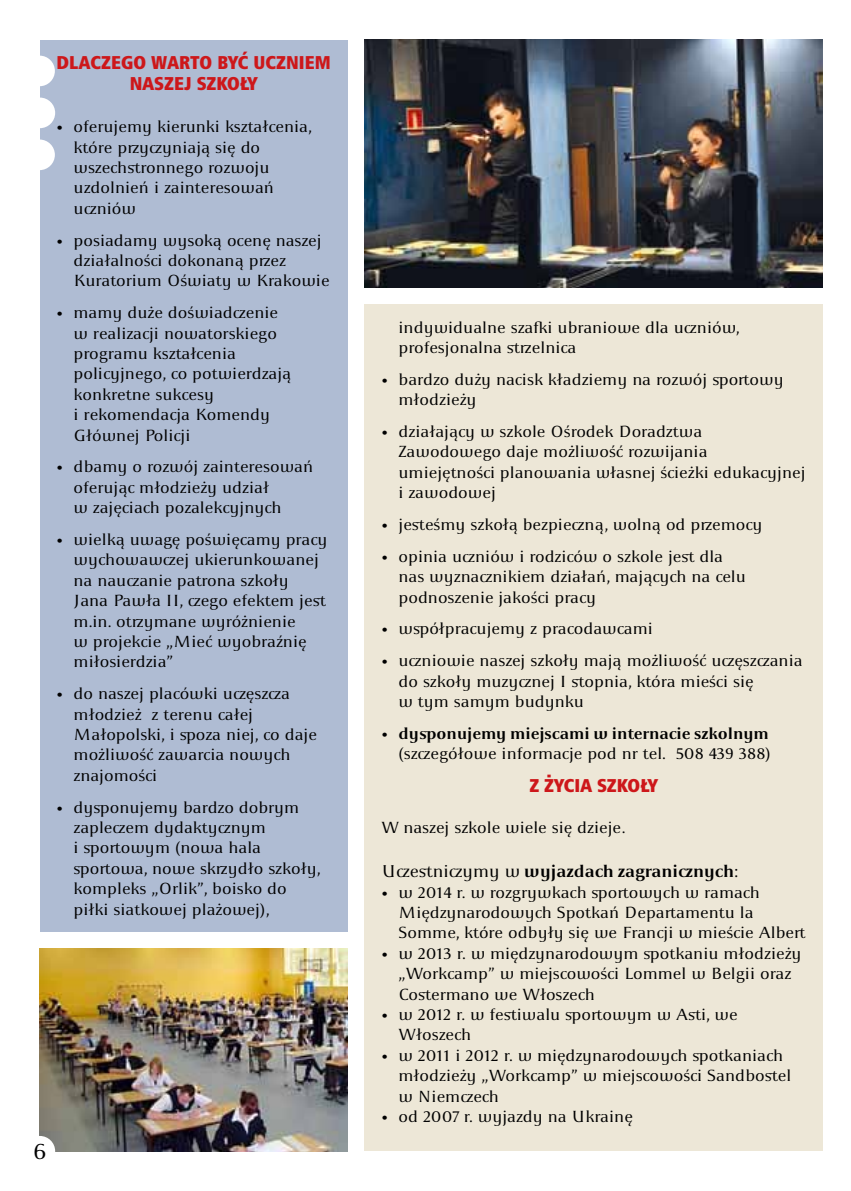
<style>
.page{position:relative;width:851px;height:1191px;background:#fff}
.page>*{position:absolute;margin:0;border:0;box-sizing:border-box;transform-origin:0 0}
.t1{font:24px "Apolonia";color:#000}
.t2{font:18px/21.6px "Humnst 777 X Blk Cn PL";color:#cd171a;text-align:center}
.t3{font:700 18px "Apolonia";color:#000}
.t4{font:17px/20.4px "Apolonia";color:#000}
.s1{font-weight:700}
.s2{font-weight:400}
</style>
<div class="page">
<div style="left:40px;top:40px;width:307px;height:891px;background:#afbcd3"></div>
<div style="left:24px;top:56px;width:31px;height:30px;background:#fff;border-radius:50%"></div>
<div style="left:25px;top:98px;width:30px;height:30px;background:#fff;border-radius:50%"></div>
<div style="left:24px;top:139px;width:31px;height:31px;background:#fff;border-radius:50%"></div>
<div style="left:364px;top:304px;width:458px;height:847px;background:#ede7d7"></div>
<img style="left:40px;top:948px;width:307px;height:203px">
<img style="left:364px;top:40px;width:458px;height:247px">
<div style="left:25px;top:1136px;width:30px;height:30px;background:#fff;border-radius:50%"></div>
<p class="t2" style="left:56px;top:51px;width:276px">DLACZEGO WARTO BYĆ UCZNIEM<br>NASZEJ SZKOŁY</p>
<p class="t4" style="left:74px;top:117px;width:240px;text-indent:-17px">• oferujemy kierunki kształcenia, które przyczyniają się do wszechstronnego rozwoju uzdolnień i zainteresowań uczniów</p>
<p class="t4" style="left:74px;top:230px;width:257px;text-indent:-17px">• posiadamy wysoką ocenę naszej działalności dokonaną przez<br>Kuratorium Oświaty w Krakowie</p>
<p class="t4" style="left:74px;top:303px;width:219px;text-indent:-17px">• mamy duże doświadczenie w realizacji nowatorskiego programu kształcenia policyjnego, co potwierdzają konkretne sukcesy<br>i rekomendacja Komendy<br>Głównej Policji</p>
<p class="t4" style="left:74px;top:457px;width:241px;text-indent:-17px">• dbamy o rozwój zainteresowań oferując młodzieży udział<br>w zajęciach pozalekcyjnych</p>
<p class="t4" style="left:74px;top:529px;width:255px;text-indent:-17px">• wielką uwagę poświęcamy pracy wychowawczej ukierunkowanej na nauczanie patrona szkoły<br>Jana Pawła II, czego efektem jest m.in. otrzymane wyróżnienie<br>w projekcie „Mieć wyobraźnię miłosierdzia”</p>
<p class="t4" style="left:74px;top:683px;width:245px;text-indent:-17px">• do naszej placówki uczęszcza młodzież z terenu całej<br>Małopolski, i spoza niej, co daje możliwość zawarcia nowych znajomości</p>
<p class="t4" style="left:74px;top:797px;width:248px;text-indent:-17px">• dysponujemy bardzo dobrym zapleczem dydaktycznym<br>i sportowym (nowa hala sportowa, nowe skrzydło szkoły, kompleks „Orlik”, boisko do piłki siatkowej plażowej),</p>
<h1 class="t1" style="left:33px;top:1137px;width:16px">6</h1>
<p class="t4" style="left:398px;top:317px;width:342px">indywidualne szafki ubraniowe dla uczniów, profesjonalna strzelnica</p>
<p class="t4" style="left:398px;top:369px;width:386px;text-indent:-17px">• bardzo duży nacisk kładziemy na rozwój sportowy młodzieży</p>
<p class="t4" style="left:398px;top:421px;width:408px;text-indent:-17px">• działający w szkole Ośrodek Doradztwa Zawodowego daje możliwość rozwijania umiejętności planowania własnej ścieżki edukacyjnej i zawodowej</p>
<p class="t4" style="left:381px;top:514px;width:382px">• jesteśmy szkołą bezpieczną, wolną od przemocy</p>
<p class="t4" style="left:398px;top:546px;width:349px;text-indent:-17px">• opinia uczniów i rodziców o szkole jest dla nas wyznacznikiem działań, mających na celu podnoszenie jakości pracy</p>
<p class="t4" style="left:381px;top:619px;width:273px">• współpracujemy z pracodawcami</p>
<p class="t4" style="left:398px;top:650px;width:405px;text-indent:-17px">• uczniowie naszej szkoły mają możliwość uczęszczania do szkoły muzycznej I stopnia, która mieści się<br>w tym samym budynku</p>
<p class="t4" style="left:381px;top:723px;width:391px;text-align:right">• <span class="s1">dysponujemy miejscami w internacie szkolnym </span>(szczegółowe informacje pod nr tel. 508 439 388)</p>
<p class="t2" style="left:529px;top:774px;width:130px">Z ŻYCIA SZKOŁY</p>
<p class="t4" style="left:381px;top:817px;width:245px">W naszej szkole wiele się dzieje.</p>
<p class="t3" style="left:381px;top:860px;width:358px"><span class="s2">Uczestniczymy w</span> wyjazdach zagranicznych<span class="s2">:</span></p>
<p class="t4" style="left:398px;top:882px;width:408px;text-indent:-17px">• w 2014 r. w rozgrywkach sportowych w ramach<br>Międzynarodowych Spotkań Departamentu la<br>Somme, które odbyły się we Francji w mieście Albert</p>
<p class="t4" style="left:398px;top:943px;width:404px;text-indent:-17px">• w 2013 r. w międzynarodowym spotkaniu młodzieży „Workcamp” w miejscowości Lommel w Belgii oraz<br>Costermano we Włoszech</p>
<p class="t4" style="left:398px;top:1004px;width:340px;text-indent:-17px">• w 2012 r. w festiwalu sportowym w Asti, we<br>Włoszech</p>
<p class="t4" style="left:398px;top:1045px;width:394px;text-indent:-17px">• w 2011 i 2012 r. w międzynarodowych spotkaniach młodzieży „Workcamp” w miejscowości Sandbostel w Niemczech</p>
<p class="t4" style="left:381px;top:1106px;width:253px">• od 2007 r. wyjazdy na Ukrainę</p>
</div>
